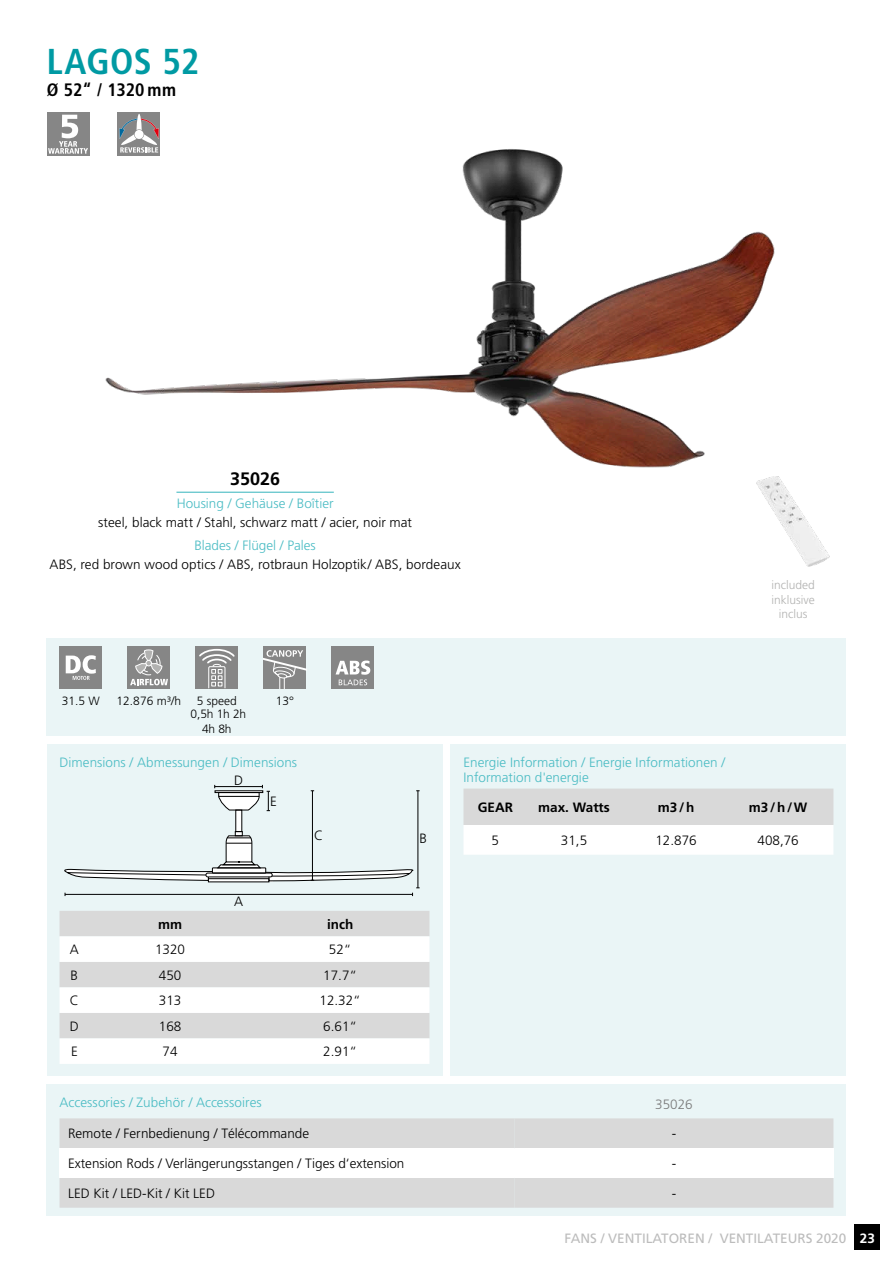
<style>
.page{position:relative;width:893px;height:1263px;background:#fff}
.page>*{position:absolute;margin:0;border:0;box-sizing:border-box;transform-origin:0 0}
.t1{font:700 condensed 36px "Frutiger";letter-spacing:.01em;color:#009aa3}
.t2{font:700 condensed 18px "Frutiger";letter-spacing:-.005em;color:#000}
.t3{font:700 18px "Frutiger";color:#000}
.t4{font:300 13.5px "Frutiger";color:#000}
.t5{font:300 13.5px/15px "Frutiger";color:#4bbcc4}
.t6{font:13.5px "Frutiger";color:#bcbcbc}
.t7{font:700 13.5px "Frutiger";color:#000}
.t8{font:300 13.5px "Frutiger";color:#7a7a7a}
.t9{font:300 12px/14px "Frutiger";color:#000;text-align:center}
.t10{font:300 12px/14.4px "Frutiger";color:#b2b2b1;text-align:center}
.s1{font-weight:700;color:#fff}
</style>
<div class="page">
<div style="left:47px;top:1084px;width:799px;height:132px;background:#eaf5f6"></div>
<img style="left:47px;top:112px;width:728px;height:380px">
<hr style="left:176px;top:492px;width:158px;height:1px;background:#4bbcc4">
<svg style="left:47px;top:113px;width:42px;height:42px"></svg>
<svg style="left:48px;top:115px;width:40px;height:39px"></svg>
<div style="left:118px;top:113px;width:42px;height:42px;background:#868686"></div>
<svg style="left:119px;top:114px;width:40px;height:39px"></svg>
<div style="left:451px;top:744px;width:395px;height:332px;background:#eaf5f6"></div>
<svg style="left:463px;top:788px;width:370px;height:67px"></svg>
<div style="left:47px;top:744px;width:395px;height:332px;background:#eaf5f6"></div>
<svg style="left:64px;top:785px;width:356px;height:111px"></svg>
<div style="left:60px;top:911px;width:369px;height:25px;background:#d9d9d9"></div>
<svg style="left:60px;top:937px;width:369px;height:127px;fill:#fff"></svg>
<div style="left:47px;top:638px;width:799px;height:98px;background:#eaf5f6"></div>
<div style="left:60px;top:646px;width:42px;height:43px;background:#868686"></div>
<svg style="left:66px;top:655px;width:30px;height:25px"></svg>
<div style="left:128px;top:646px;width:42px;height:43px;background:#868686"></div>
<svg style="left:130px;top:649px;width:38px;height:36px"></svg>
<div style="left:196px;top:646px;width:42px;height:43px;background:#868686"></div>
<svg style="left:199px;top:648px;width:36px;height:41px"></svg>
<div style="left:264px;top:646px;width:42px;height:43px;background:#868686"></div>
<svg style="left:264px;top:650px;width:42px;height:39px"></svg>
<div style="left:332px;top:646px;width:42px;height:43px;background:#868686"></div>
<svg style="left:336px;top:660px;width:34px;height:25px"></svg>
<img style="left:740px;top:468px;width:90px;height:99px">
<svg style="left:60px;top:1118px;width:773px;height:90px"></svg>
<div style="left:514px;top:1148px;width:319px;height:30px;background:#fff"></div>
<div style="left:855px;top:1225px;width:25px;height:25px;background:#000"></div>
<h1 class="t1" style="left:47px;top:40px;width:154px">LAGOS 52</h1>
<h2 class="t2" style="left:47px;top:79px;width:131px">Ø 52“ / 1320 mm</h2>
<h2 class="t3" style="left:230px;top:468px;width:52px">35026</h2>
<p class="t5" style="left:177px;top:496px;width:158px">Housing / Gehäuse / Boîtier</p>
<p class="t4" style="left:98px;top:514px;width:315px">steel, black matt / Stahl, schwarz matt / acier, noir mat</p>
<p class="t5" style="left:194px;top:538px;width:123px">Blades / Flügel / Pales</p>
<p class="t4" style="left:50px;top:557px;width:413px">ABS, red brown wood optics / ABS, rotbraun Holzoptik/ ABS, bordeaux</p>
<p class="t9" style="left:62px;top:694px;width:40px">31.5 W</p>
<p class="t9" style="left:117px;top:694px;width:66px">12.876 m³/h</p>
<p class="t9" style="left:191px;top:694px;width:57px">5 speed<br>0,5h 1h 2h<br>4h 8h</p>
<p class="t9" style="left:276px;top:694px;width:20px">13°</p>
<p class="t10" style="left:771px;top:578px;width:45px">included inklusive inclus</p>
<p class="t5" style="left:60px;top:755px;width:239px">Dimensions / Abmessungen / Dimensions</p>
<p class="t4" style="left:234px;top:772px;width:11px">D</p>
<p class="t4" style="left:270px;top:794px;width:8px">E</p>
<p class="t4" style="left:314px;top:828px;width:11px">C</p>
<p class="t4" style="left:420px;top:831px;width:9px">B</p>
<p class="t4" style="left:234px;top:894px;width:11px">A</p>
<p class="t7" style="left:158px;top:916px;width:26px">mm</p>
<p class="t7" style="left:327px;top:916px;width:28px">inch</p>
<p class="t4" style="left:70px;top:942px;width:11px">A</p>
<p class="t4" style="left:155px;top:942px;width:32px">1320</p>
<p class="t4" style="left:329px;top:942px;width:24px">52“</p>
<p class="t4" style="left:71px;top:967px;width:9px">B</p>
<p class="t4" style="left:159px;top:967px;width:24px">450</p>
<p class="t4" style="left:323px;top:967px;width:35px">17.7“</p>
<p class="t4" style="left:70px;top:993px;width:11px">C</p>
<p class="t4" style="left:159px;top:993px;width:24px">313</p>
<p class="t4" style="left:320px;top:993px;width:43px">12.32“</p>
<p class="t4" style="left:70px;top:1018px;width:11px">D</p>
<p class="t4" style="left:159px;top:1018px;width:24px">168</p>
<p class="t4" style="left:323px;top:1018px;width:35px">6.61“</p>
<p class="t4" style="left:71px;top:1044px;width:8px">E</p>
<p class="t4" style="left:163px;top:1044px;width:17px">74</p>
<p class="t4" style="left:323px;top:1044px;width:35px">2.91“</p>
<p class="t5" style="left:60px;top:1095px;width:204px">Accessories / Zubehör / Accessoires</p>
<p class="t4" style="left:68px;top:1126px;width:243px">Remote / Fernbedienung / Télécommande</p>
<p class="t4" style="left:68px;top:1156px;width:338px">Extension Rods / Verlängerungsstangen / Tiges d‘extension</p>
<p class="t4" style="left:68px;top:1185px;width:148px">LED Kit / LED-Kit / Kit LED</p>
<p class="t5" style="left:463px;top:755px;width:263px">Energie Information / Energie Informationen /<br>Information d'energie</p>
<p class="t7" style="left:478px;top:799px;width:37px">GEAR</p>
<p class="t7" style="left:538px;top:799px;width:73px">max. Watts</p>
<p class="t7" style="left:658px;top:799px;width:38px">m3/h</p>
<p class="t7" style="left:749px;top:799px;width:60px">m3/h/W</p>
<p class="t4" style="left:492px;top:833px;width:9px">5</p>
<p class="t4" style="left:561px;top:833px;width:28px">31,5</p>
<p class="t4" style="left:655px;top:833px;width:43px">12.876</p>
<p class="t4" style="left:757px;top:833px;width:43px">408,76</p>
<p class="t8" style="left:655px;top:1096px;width:39px">35026</p>
<p class="t4" style="left:672px;top:1126px;width:6px">-</p>
<p class="t4" style="left:672px;top:1156px;width:6px">-</p>
<p class="t4" style="left:672px;top:1185px;width:6px">-</p>
<p class="t6" style="left:564px;top:1230px;width:312px">FANS / VENTILATOREN / VENTILATEURS 2020 <span class="s1">23</span></p>
</div>
